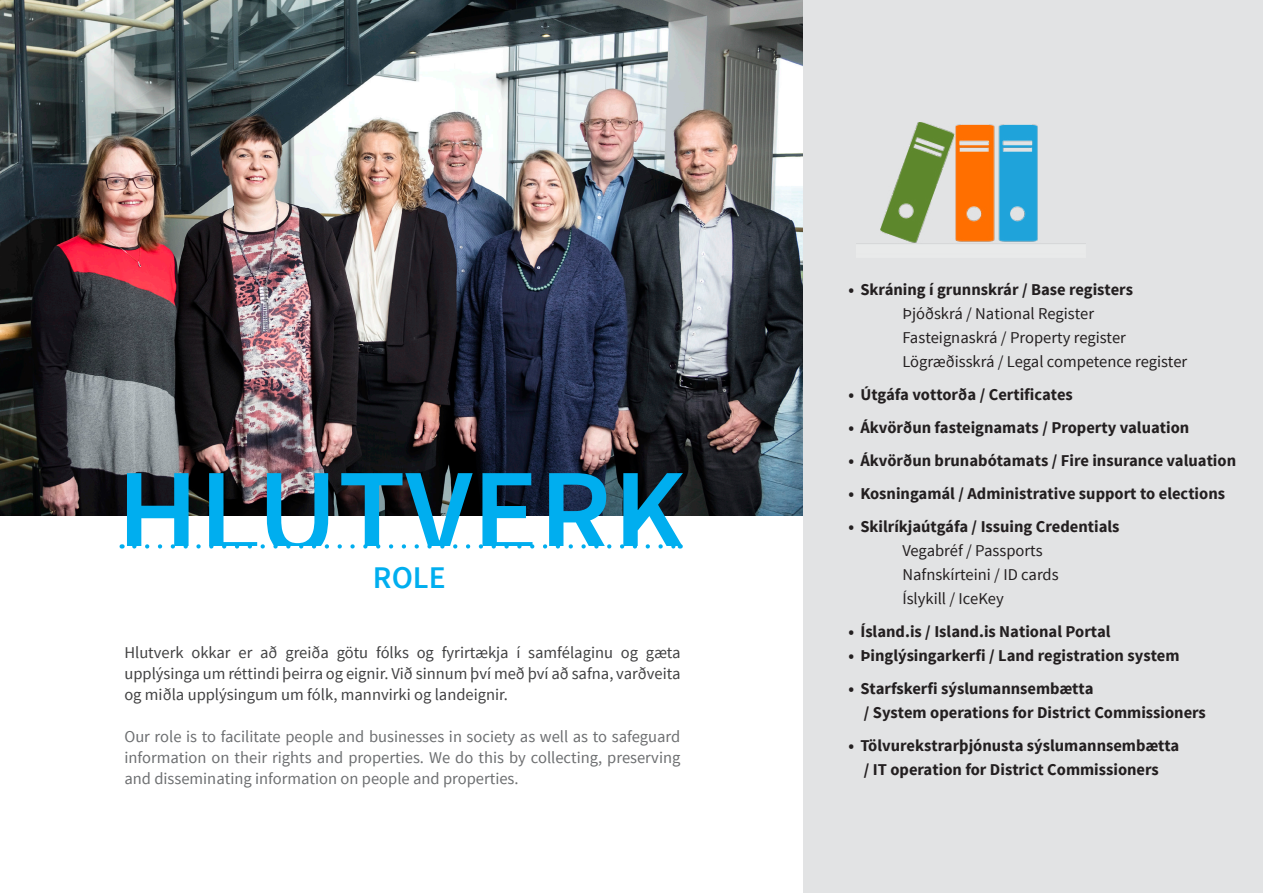
<style>
.page{position:relative;width:1263px;height:893px;background:#fff}
.page>*{position:absolute;margin:0;border:0;box-sizing:border-box;transform-origin:0 0}
.t1{font:600 123.9px "Source Sans Pro";color:#00aeef}
.t2{font:600 31.5px "Source Sans Pro";color:#00aeef}
.t3{font:700 16.5px/24px "Source Sans Pro";color:#231f20}
.t4{font:16.5px/21px "Source Sans Pro";color:#6d6f71;text-align:justify}
.t5{font:16.5px/21px "Source Sans Pro";color:#414142;text-align:justify}
.t6{font:16.5px/24px "Source Sans Pro";color:#231f20}
</style>
<div class="page">
<img style="left:0;top:0;width:804px;height:516px">
<div style="left:804px;top:0;width:459px;height:893px;background:#e2e3e4"></div>
<svg style="left:134px;top:544px;width:539px;height:5px"></svg>
<img style="left:857px;top:122px;width:228px;height:122px">
<h1 class="t1" style="left:117px;top:435px;width:572px">HLUTVERK</h1>
<h2 class="t2" style="left:373px;top:557px;width:74px">ROLE</h2>
<p class="t5" style="left:124px;top:642px;width:558px">Hlutverk okkar er að greiða götu fólks og fyrirtækja í samfélaginu og gæta upplýsinga um réttindi þeirra og eignir. Við sinnum því með því að safna, varðveita og miðla upplýsingum um fólk, mannvirki og landeignir.</p>
<p class="t4" style="left:124px;top:726px;width:557px">Our role is to facilitate people and businesses in society as well as to safeguard information on their rights and properties. We do this by collecting, preserving and disseminating information on people and properties.</p>
<p class="t3" style="left:848px;top:278px;width:286px">• Skráning í grunnskrár / Base registers</p>
<p class="t6" style="left:902px;top:302px;width:286px">Þjóðskrá / National Register<br>Fasteignaskrá / Property register<br>Lögræðisskrá / Legal competence register</p>
<p class="t3" style="left:848px;top:383px;width:226px">• Útgáfa vottorða / Certificates</p>
<p class="t3" style="left:848px;top:416px;width:342px">• Ákvörðun fasteignamats / Property valuation</p>
<p class="t3" style="left:848px;top:449px;width:389px">• Ákvörðun brunabótamats / Fire insurance valuation</p>
<p class="t3" style="left:848px;top:482px;width:378px">• Kosningamál / Administrative support to elections</p>
<p class="t3" style="left:848px;top:515px;width:273px">• Skilríkjaútgáfa / Issuing Credentials</p>
<p class="t6" style="left:902px;top:539px;width:158px">Vegabréf / Passports<br>Nafnskírteini / ID cards<br>Íslykill / IceKey</p>
<p class="t3" style="left:848px;top:620px;width:264px">• Ísland.is / Island.is National Portal</p>
<p class="t3" style="left:848px;top:644px;width:333px">• Þinglýsingarkerfi / Land registration system</p>
<p class="t3" style="left:864px;top:677px;width:344px;text-indent:-15px">• Starfskerfi sýslumannsembætta<br>/ System operations for District Commissioners</p>
<p class="t3" style="left:848px;top:734px;width:332px;text-align:center">• Tölvurekstrarþjónusta sýslumannsembætta / IT operation for District Commissioners</p>
</div>
